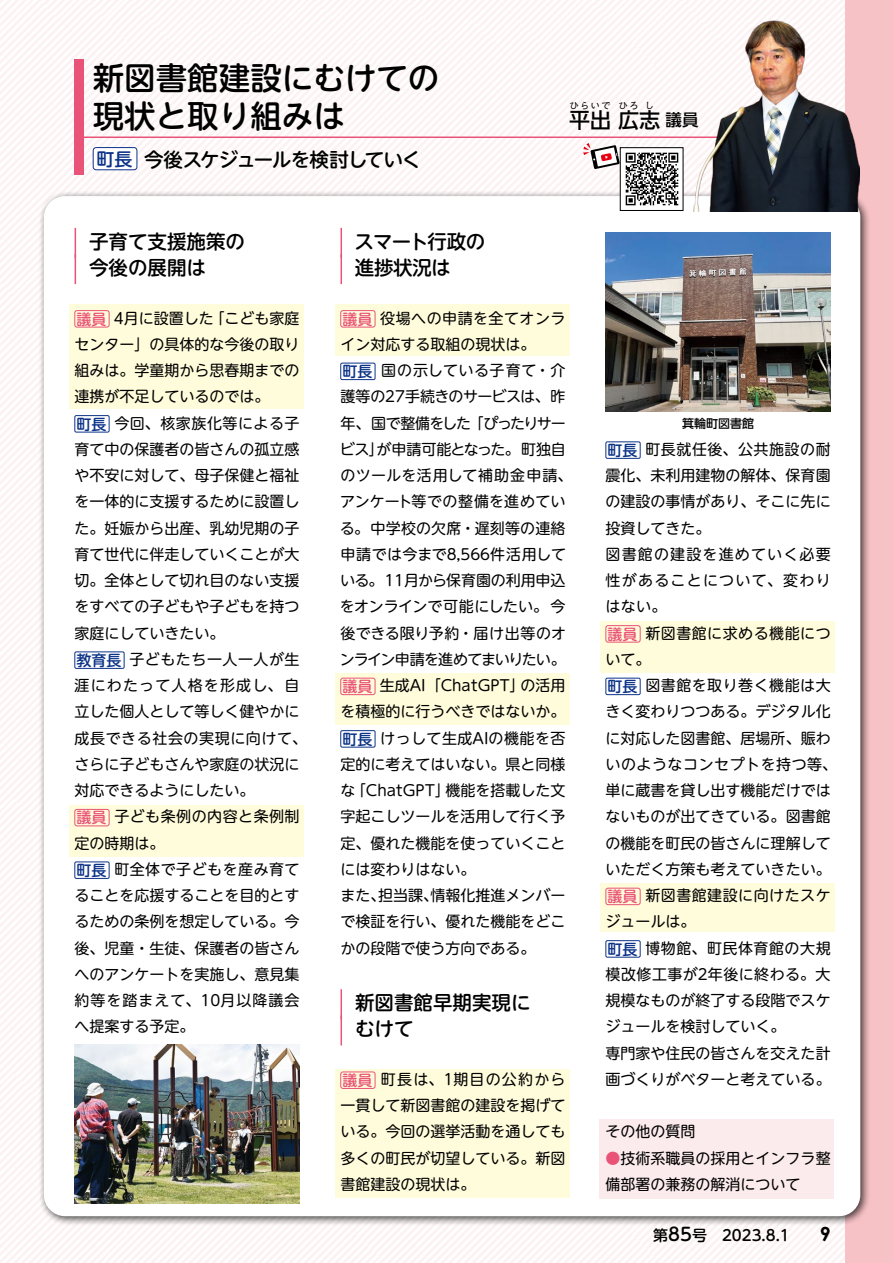
<style>
.page{position:relative;width:893px;height:1263px;background:#fef9f9}
.page>*{position:absolute;margin:0;border:0;box-sizing:border-box;transform-origin:0 0}
.t1{font:500 31.5px/37.5px "UD Shin M Go Pro";color:#000}
.t2{font:500 21px "UD Shin Go NT Pro";color:#000}
.t3{font:500 19.5px/26.2px "UD Shin M Go Pro";color:#000}
.t4{font:500 19.5px "UD Shin M Go Pro";letter-spacing:-.05em;color:#000}
.t5{font:500 19.5px/26.2px "UD Shin M Go Pro";letter-spacing:-.035em;color:#000}
.t6{font:500 18px "UD Shin M Go Pro";color:#0c3388}
.t7{font:500 16.5px "UD Shin Go NT Pro";color:#000}
.t8{font:15px/26.2px "UD Shin M Go Pro";color:#000}
.t9{font:500 15px "UD Shin M Go Pro";color:#000}
.t10{font:500 12px "UD Shin Go NT Pro";color:#000}
.t11{font:500 9px "UD Shin Go NT Pro";letter-spacing:.165em;color:#000}
.s1{font-weight:500;color:#e95377}
.s2{font-weight:500;color:#0c3388}
.s3{color:#e95377}
.s4{font-size:18px}
.s5{font-family:"Century Gothic Pro";font-weight:700;font-size:19.5px}
</style>
<div class="page">
<div style="left:845px;top:0;width:48px;height:1263px;background:#f7c2c6"></div>
<div style="left:38px;top:190px;width:832px;height:1036px;background:#000;opacity:.75"></div>
<div style="left:44px;top:196px;width:816px;height:1020px;background:#fff;border-radius:21px"></div>
<div style="left:69px;top:304px;width:234px;height:105px;background:#fffcdb"></div>
<div style="left:69px;top:805px;width:234px;height:51px;background:#fffcdb"></div>
<div style="left:336px;top:304px;width:234px;height:52px;background:#fffcdb"></div>
<div style="left:601px;top:883px;width:234px;height:48px;background:#fffcdb"></div>
<div style="left:336px;top:673px;width:234px;height:51px;background:#fffcdb"></div>
<div style="left:336px;top:1069px;width:234px;height:128px;background:#fffcdb"></div>
<div style="left:601px;top:621px;width:234px;height:51px;background:#fffcdb"></div>
<div style="left:600px;top:1119px;width:234px;height:80px;background:#fcebec"></div>
<div style="left:93px;top:148px;width:44px;height:22px;background:#fff;border-radius:3px"></div>
<div style="left:93px;top:147px;width:44px;height:23px;border:1px solid #0c3388;border-radius:3px"></div>
<hr style="left:75px;top:228px;width:1px;height:30px;background:#e95377">
<hr style="left:75px;top:254px;width:1px;height:30px;background:#e95377">
<div style="left:75px;top:310px;width:34px;height:17px;border:1px solid #e95377;border-radius:2px"></div>
<div style="left:75px;top:415px;width:34px;height:17px;border:1px solid #0c3388;border-radius:2px"></div>
<div style="left:75px;top:652px;width:49px;height:17px;border:1px solid #0c3388;border-radius:2px"></div>
<div style="left:75px;top:809px;width:34px;height:17px;border:1px solid #e95377;border-radius:2px"></div>
<div style="left:75px;top:862px;width:34px;height:17px;border:1px solid #0c3388;border-radius:2px"></div>
<hr style="left:340px;top:228px;width:2px;height:30px;background:#e95377">
<hr style="left:340px;top:254px;width:2px;height:30px;background:#e95377">
<div style="left:340px;top:310px;width:35px;height:17px;border:1px solid #e95377;border-radius:2px"></div>
<div style="left:340px;top:363px;width:35px;height:17px;border:1px solid #0c3388;border-radius:2px"></div>
<div style="left:340px;top:678px;width:35px;height:17px;border:1px solid #e95377;border-radius:2px"></div>
<div style="left:340px;top:730px;width:35px;height:17px;border:1px solid #0c3388;border-radius:2px"></div>
<hr style="left:340px;top:989px;width:2px;height:30px;background:#e95377">
<hr style="left:340px;top:1015px;width:2px;height:30px;background:#e95377">
<div style="left:340px;top:1072px;width:35px;height:17px;border:1px solid #e95377;border-radius:2px"></div>
<div style="left:606px;top:442px;width:34px;height:17px;border:1px solid #0c3388;border-radius:2px"></div>
<div style="left:606px;top:625px;width:34px;height:17px;border:1px solid #e95377;border-radius:2px"></div>
<div style="left:606px;top:678px;width:34px;height:17px;border:1px solid #0c3388;border-radius:2px"></div>
<div style="left:606px;top:888px;width:34px;height:17px;border:1px solid #e95377;border-radius:2px"></div>
<div style="left:606px;top:940px;width:34px;height:17px;border:1px solid #0c3388;border-radius:2px"></div>
<hr style="left:79px;top:137px;width:685px;height:1px;background:#e95377">
<img style="left:690px;top:20px;width:169px;height:192px">
<div style="left:75px;top:60px;width:9px;height:115px;background:#e95377"></div>
<img style="left:622px;top:152px;width:59px;height:54px">
<div style="left:620px;top:147px;width:63px;height:64px;border:1px solid #000"></div>
<svg style="left:583px;top:143px;width:37px;height:26px"></svg>
<img style="left:75px;top:1045px;width:225px;height:158px">
<img style="left:606px;top:233px;width:225px;height:178px">
<h1 class="t1" style="left:93px;top:58px;width:348px">新図書館建設にむけての現状と取り組みは</h1>
<h3 class="t4" style="left:144px;top:143px;width:279px">今後スケジュールを検討していく</h3>
<p class="t6" style="left:97px;top:144px;width:37px">町長</p>
<p class="t11" style="left:570px;top:98px;width:42px">ひらいで</p>
<p class="t11" style="left:619px;top:98px;width:21px">ひろ</p>
<p class="t11" style="left:645px;top:98px;width:10px">し</p>
<h2 class="t2" style="left:569px;top:103px;width:92px">平出広志</h2>
<p class="t7" style="left:666px;top:107px;width:34px">議員</p>
<h3 class="t3" style="left:89px;top:227px;width:157px">子育て支援施策の今後の展開は</h3>
<p class="t8" style="left:75px;top:304px;width:234px"><span class="s1">議員</span> 4月に設置した「こども家庭センター」の具体的な今後の取り組みは。学童期から思春期までの連携が不足しているのでは。<br><span class="s2">町長</span>今回、核家族化等による子育て中の保護者の皆さんの孤立感や不安に対して、母子保健と福祉を一体的に支援するために設置した。妊娠から出産、乳幼児期の子育て世代に伴走していくことが大切。全体として切れ目のない支援をすべての子どもや子どもを持つ家庭にしていきたい。<br><span class="s2">教育長</span>子どもたち一人一人が生涯にわたって人格を形成し、自立した個人として等しく健やかに成長できる社会の実現に向けて、さらに子どもさんや家庭の状況に対応できるようにしたい。<br><span class="s1">議員</span>子ども条例の内容と条例制定の時期は。<br><span class="s2">町長</span>町全体で子どもを産み育てることを応援することを目的とするための条例を想定している。今後、児童・生徒、保護者の皆さんへのアンケートを実施し、意見集約等を踏まえて、10月以降議会へ提案する予定。</p>
<h3 class="t5" style="left:354px;top:227px;width:132px">スマート行政の進捗状況は</h3>
<p class="t8" style="left:340px;top:304px;width:234px"><span class="s1">議員</span>役場への申請を全てオンライン対応する取組の現状は。<br><span class="s2">町長</span>国の示している子育て・介護等の27手続きのサービスは、昨年、国で整備をした「ぴったりサービス」が申請可能となった。町独自のツールを活用して補助金申請、アンケート等での整備を進めている。中学校の欠席・遅刻等の連絡申請では今まで8,566件活用している。11月から保育園の利用申込をオンラインで可能にしたい。今後できる限り予約・届け出等のオンライン申請を進めてまいりたい。<span class="s1">議員</span>生成AI「ChatGPT」の活用を積極的に行うべきではないか。<span class="s2">町長</span>けっして生成AIの機能を否定的に考えてはいない。県と同様な「ChatGPT」機能を搭載した文字起こしツールを活用して行く予定、優れた機能を使っていくことには変わりはない。<br>また、担当課、情報化推進メンバーで検証を行い、優れた機能をどこかの段階で使う方向である。</p>
<h3 class="t3" style="left:355px;top:988px;width:177px">新図書館早期実現にむけて</h3>
<p class="t8" style="left:340px;top:1065px;width:227px;text-align:justify"><span class="s1">議員</span>町長は、1期目の公約から一貫して新図書館の建設を掲げている。今回の選挙活動を通しても多くの町民が切望している。新図書館建設の現状は。</p>
<p class="t10" style="left:682px;top:413px;width:73px">箕輪町図書館</p>
<p class="t8" style="left:606px;top:435px;width:233px"><span class="s2">町長</span>町長就任後、公共施設の耐震化、未利用建物の解体、保育園の建設の事情があり、そこに先に投資してきた。<br>図書館の建設を進めていく必要性があることについて、変わりはない。<br><span class="s1">議員</span>新図書館に求める機能について。<br><span class="s2">町長</span>図書館を取り巻く機能は大きく変わりつつある。デジタル化に対応した図書館、居場所、賑わいのようなコンセプトを持つ等、単に蔵書を貸し出す機能だけではないものが出てきている。図書館の機能を町民の皆さんに理解していただく方策も考えていきたい。<span class="s1">議員</span>新図書館建設に向けたスケジュールは。<br><span class="s2">町長</span>博物館、町民体育館の大規模改修工事が2年後に終わる。大規模なものが終了する段階でスケジュールを検討していく。<br>専門家や住民の皆さんを交えた計画づくりがベターと考えている。</p>
<p class="t8" style="left:606px;top:1118px;width:91px">その他の質問</p>
<p class="t8" style="left:606px;top:1144px;width:226px"><span class="s3">●</span>技術系職員の採用とインフラ整備部署の兼務の解消について</p>
<p class="t9" style="left:653px;top:1223px;width:179px">第<span class="s4">85</span>号　2023.8.1　　<span class="s5">9</span></p>
</div>
